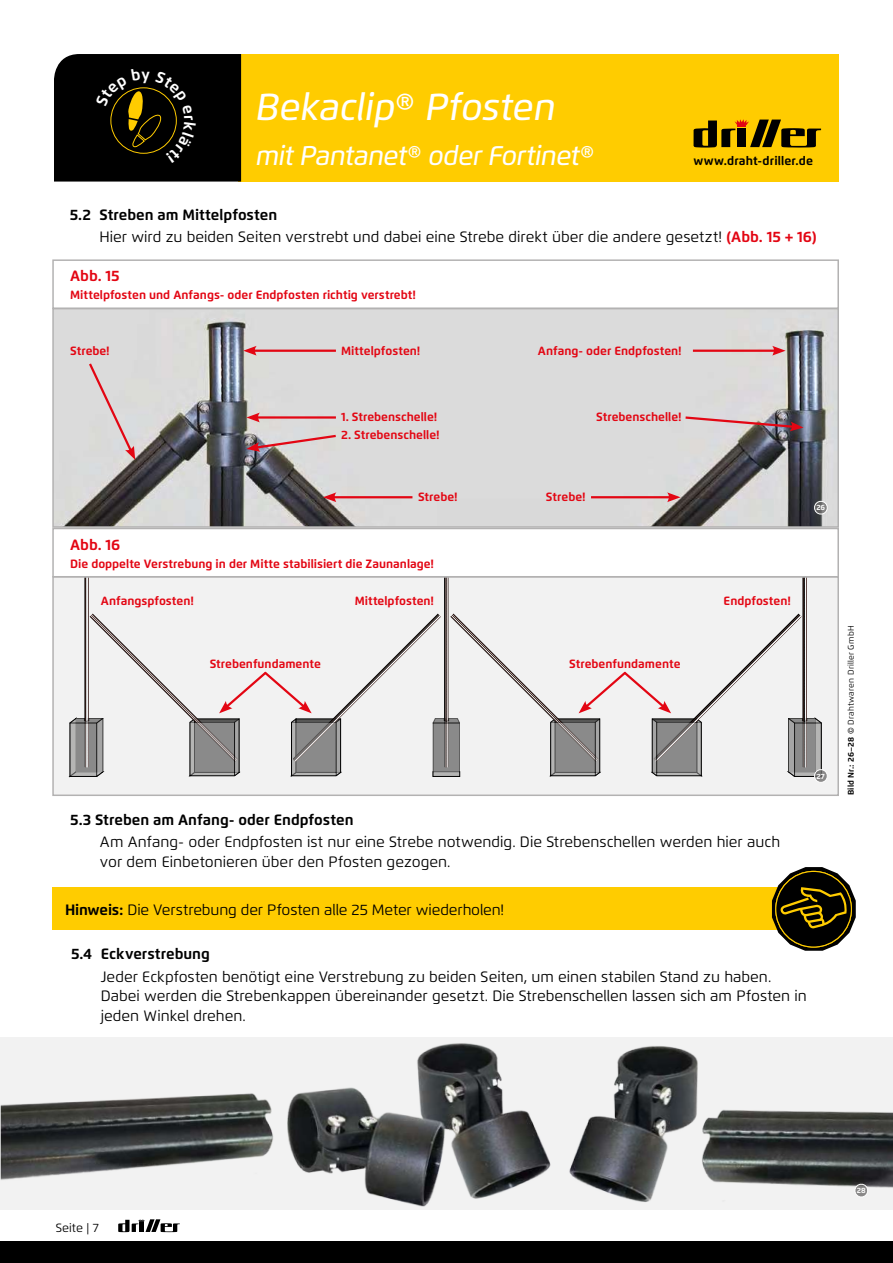
<style>
.page{position:relative;width:893px;height:1263px;background:#fff}
.page>*{position:absolute;margin:0;border:0;box-sizing:border-box;transform-origin:0 0}
.t1{font:italic 500 37.5px "Flexo";letter-spacing:-.005em;color:#fff}
.t2{font:italic 500 27px "Flexo";letter-spacing:-.02em;color:#fff}
.t3{font:15px/19.5px "Flexo";color:#000}
.t4{font:700 15px "Flexo";color:#000}
.t5{font:700 15px "Flexo";color:#e30613}
.t6{font:700 12.15px "Flexo";letter-spacing:.01em;color:#000}
.t7{font:700 12px "Flexo";color:#e30613}
.t8{font:12px "Flexo";letter-spacing:.005em;color:#000}
.t9{font:8.25px "Flexo";letter-spacing:.035em;color:#000}
.t10{font:700 7.5px "Flexo";color:#fff}
.s1{font-weight:700}
.s2{font-weight:700;color:#e30613}
.s3{font-weight:500;font-style:italic}
</style>
<div class="page">
<div style="left:0;top:1241px;width:893px;height:22px;background:#000"></div>
<div style="left:238px;top:54px;width:601px;height:128px;background:#fc0"></div>
<svg style="left:693px;top:119px;width:128px;height:29px"></svg>
<svg style="left:118px;top:1219px;width:62px;height:13px"></svg>
<img style="left:55px;top:311px;width:781px;height:214px">
<div style="left:52px;top:308px;width:787px;height:220px;border:2px solid #b3b2b2"></div>
<div style="left:52px;top:259px;width:787px;height:50px;border:2px solid #b3b2b2"></div>
<svg style="left:814px;top:500px;width:14px;height:15px"></svg>
<svg style="left:87px;top:361px;width:48px;height:99px;background:#dacece"></svg>
<hr style="left:253px;top:350px;width:83px;height:2px;background:#e30613">
<svg style="left:243px;top:346px;width:14px;height:10px"></svg>
<hr style="left:693px;top:350px;width:83px;height:2px;background:#e30613">
<svg style="left:772px;top:346px;width:14px;height:10px"></svg>
<hr style="left:256px;top:416px;width:80px;height:3px;background:#e30613">
<svg style="left:246px;top:413px;width:14px;height:9px"></svg>
<hr style="left:332px;top:496px;width:80px;height:2px;background:#e30613">
<svg style="left:323px;top:492px;width:13px;height:10px"></svg>
<hr style="left:591px;top:496px;width:80px;height:2px;background:#e30613">
<svg style="left:667px;top:492px;width:13px;height:10px"></svg>
<svg style="left:683px;top:415px;width:120px;height:16px;background:#b9979d"></svg>
<svg style="left:246px;top:433px;width:92px;height:19px;background:#ccb0b2"></svg>
<div style="left:53px;top:577px;width:785px;height:218px;background:#f2f2f2"></div>
<div style="left:52px;top:576px;width:787px;height:220px;border:2px solid #b3b2b2"></div>
<div style="left:52px;top:528px;width:787px;height:49px;border:2px solid #b3b2b2"></div>
<svg style="left:70px;top:577px;width:758px;height:205px"></svg>
<div style="left:52px;top:887px;width:768px;height:43px;background:#fc0"></div>
<svg style="left:772px;top:867px;width:84px;height:84px"></svg>
<img style="left:1px;top:1037px;width:892px;height:173px">
<svg style="left:854px;top:1183px;width:14px;height:15px"></svg>
<div style="left:54px;top:54px;width:187px;height:128px;background:#000"></div>
<h1 class="t1" style="left:255px;top:84px;width:301px">Bekaclip® Pfosten</h1>
<h2 class="t2" style="left:255px;top:139px;width:341px">mit Pantanet® oder Fortinet®</h2>
<p class="t6" style="left:693px;top:153px;width:121px">www.draht-driller.de</p>
<p class="t3" style="left:99px;top:203px;width:719px;line-height:22.5px;text-indent:-30px"><span class="s1">5.2 Streben am Mittelpfosten<br></span>Hier wird zu beiden Seiten verstrebt und dabei eine Strebe direkt über die andere gesetzt! <span class="s2">(Abb. 15 + 16)</span></p>
<p class="t5" style="left:70px;top:267px;width:51px">Abb. 15</p>
<p class="t7" style="left:70px;top:288px;width:347px">Mittelpfosten und Anfangs- oder Endpfosten richtig verstrebt!</p>
<p class="t7" style="left:70px;top:344px;width:41px">Strebe!</p>
<p class="t7" style="left:341px;top:344px;width:81px">Mittelpfosten!</p>
<p class="t7" style="left:538px;top:344px;width:145px">Anfang- oder Endpfosten!</p>
<p class="t7" style="left:341px;top:410px;width:98px">1. Strebenschelle!</p>
<p class="t7" style="left:341px;top:428px;width:100px">2. Strebenschelle!</p>
<p class="t7" style="left:596px;top:410px;width:87px">Strebenschelle!</p>
<p class="t7" style="left:418px;top:489px;width:41px">Strebe!</p>
<p class="t7" style="left:546px;top:489px;width:41px">Strebe!</p>
<p class="t5" style="left:70px;top:535px;width:52px">Abb. 16</p>
<p class="t7" style="left:70px;top:556px;width:365px">Die doppelte Verstrebung in der Mitte stabilisiert die Zaunanlage!</p>
<p class="t7" style="left:101px;top:594px;width:94px">Anfangspfosten!</p>
<p class="t7" style="left:355px;top:594px;width:81px">Mittelpfosten!</p>
<p class="t7" style="left:724px;top:594px;width:69px">Endpfosten!</p>
<p class="t7" style="left:210px;top:656px;width:113px">Strebenfundamente</p>
<p class="t7" style="left:569px;top:656px;width:113px">Strebenfundamente</p>
<p class="t10" style="left:816px;top:503px;width:10px">26</p>
<p class="t10" style="left:817px;top:771px;width:10px">27</p>
<p class="t4" style="left:70px;top:810px;width:285px">5.3 Streben am Anfang- oder Endpfosten</p>
<p class="t3" style="left:100px;top:832px;width:682px">Am Anfang- oder Endpfosten ist nur eine Strebe notwendig. Die Strebenschellen werden hier auch vor dem Einbetonieren über den Pfosten gezogen.</p>
<p class="t3" style="left:65px;top:900px;width:441px"><span class="s1">Hinweis:</span> Die Verstrebung der Pfosten alle 25 Meter wiederholen!</p>
<p class="t4" style="left:71px;top:945px;width:140px">5.4 Eckverstrebung</p>
<p class="t3" style="left:101px;top:966px;width:708px">Jeder Eckpfosten benötigt eine Verstrebung zu beiden Seiten, um einen stabilen Stand zu haben.<br>Dabei werden die Strebenkappen übereinander gesetzt. Die Strebenschellen lassen sich am Pfosten in jeden Winkel drehen.</p>
<p class="t9" style="left:846px;top:795px;width:171px;rotate:-90deg"><span class="s1">Bild Nr.: 26–28</span> <span class="s3">©</span> Drahtwaren Driller GmbH</p>
<p class="t8" style="left:56px;top:1220px;width:45px">Seite | 7</p>
<p class="t10" style="left:857px;top:1186px;width:10px">28</p>
</div>
